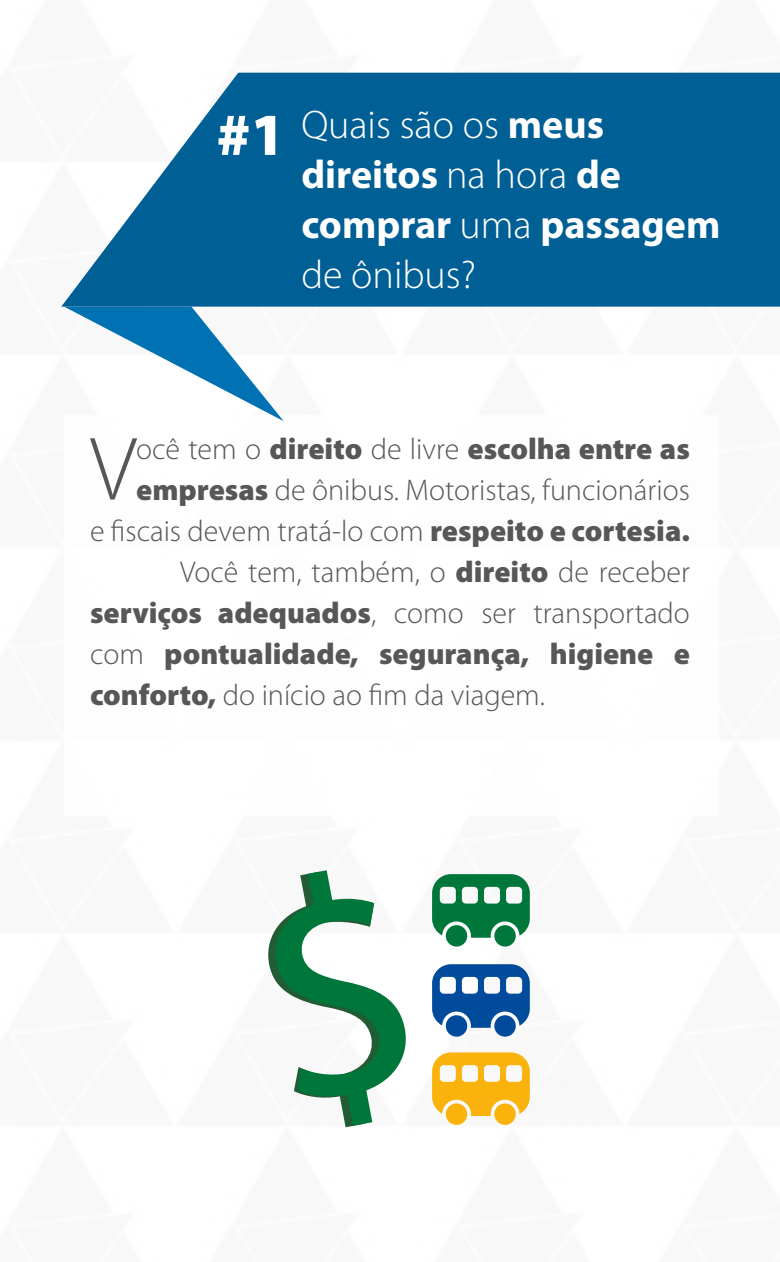
<style>
.page{position:relative;width:780px;height:1262px;background:#fff}
.page>*{position:absolute;margin:0;border:0;box-sizing:border-box;transform-origin:0 0}
.t1{font:300 90.75px "Myriad Pro";color:#575756}
.t2{font:900 60px "Myriad Pro";color:#fff}
.t3{font:700 40px/50px "Myriad Pro";color:#fff}
.t4{font:300 30px "Myriad Pro";color:#575756}
.t5{font:900 30px "Myriad Pro";color:#575756}
.s1{font-weight:300}
.s2{font-weight:900}
</style>
<div class="page">
<svg style="left:432px;top:964px;width:98px;height:63px"></svg>
<div style="left:494px;top:1015px;width:21px;height:21px;background:#014b9c;border-radius:50%"></div>
<div style="left:446px;top:1015px;width:21px;height:21px;background:#014b9c;border-radius:50%"></div>
<svg style="left:432px;top:1052px;width:98px;height:64px"></svg>
<div style="left:494px;top:1103px;width:21px;height:21px;background:#fab30c;border-radius:50%"></div>
<div style="left:446px;top:1103px;width:21px;height:21px;background:#fab30c;border-radius:50%"></div>
<svg style="left:432px;top:874px;width:98px;height:63px"></svg>
<div style="left:494px;top:925px;width:21px;height:21px;background:#00773a;border-radius:50%"></div>
<div style="left:446px;top:925px;width:21px;height:21px;background:#00773a;border-radius:50%"></div>
<svg style="left:268px;top:870px;width:138px;height:257px"></svg>
<svg style="left:64px;top:306px;width:219px;height:115px"></svg>
<svg style="left:61px;top:73px;width:719px;height:233px;fill:#005f95"></svg>
<h2 class="t2" style="left:216px;top:95px;width:70px">#1</h2>
<h3 class="t3" style="left:301px;top:99px;width:420px"><span class="s1">Quais são os</span> meus direitos <span class="s1">na hora</span> de comprar <span class="s1">uma</span> passagem <span class="s1">de ônibus?</span></h3>
<h1 class="t1" style="left:90px;top:414px;width:48px">V</h1>
<p class="t5" style="left:136px;top:428px;width:555px"><span class="s1">ocê tem o</span> direito <span class="s1">de livre</span> escolha entre as</p>
<p class="t4" style="left:136px;top:471px;width:555px"><span class="s2">empresas</span> de ônibus. Motoristas, funcionários</p>
<p class="t4" style="left:90px;top:512px;width:601px">e fiscais devem tratá-lo com <span class="s2">respeito e cortesia.</span></p>
<p class="t4" style="left:180px;top:553px;width:511px">Você tem, também, o <span class="s2">direito</span> de receber</p>
<p class="t4" style="left:90px;top:594px;width:601px"><span class="s2">serviços adequados</span>, como ser transportado</p>
<p class="t5" style="left:90px;top:633px;width:601px"><span class="s1">com</span> pontualidade, segurança, higiene e</p>
<p class="t4" style="left:90px;top:676px;width:456px"><span class="s2">conforto,</span> do início ao fim da viagem.</p>
</div>
